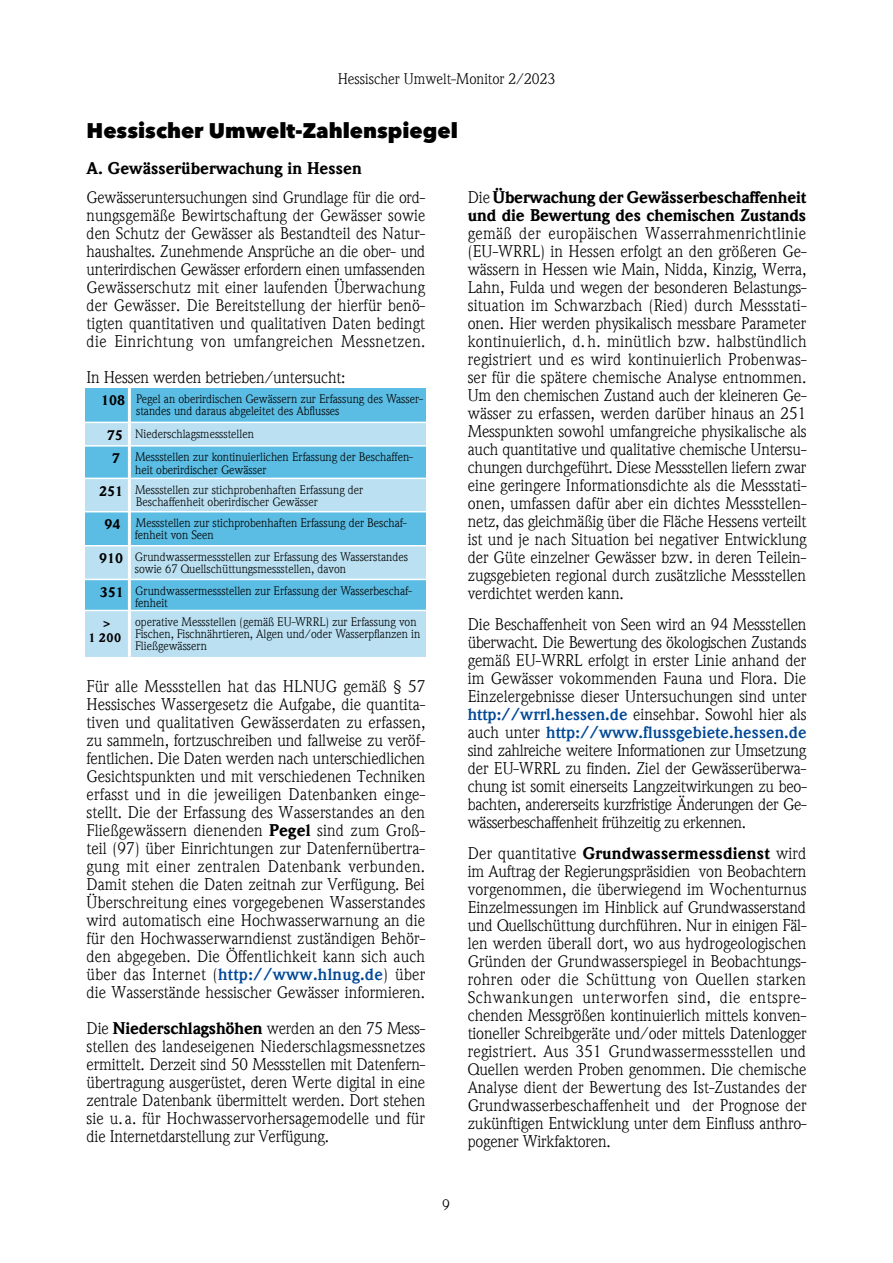
<style>
.page{position:relative;width:893px;height:1263px;background:#fff}
.page>*{position:absolute;margin:0;border:0;box-sizing:border-box;transform-origin:0 0}
.t1{font:800 21px "Avenir Next LT Pro";color:#000}
.t2{font:16.5px/18px "ITC Weidemann Com";letter-spacing:-.01em;color:#000;text-align:justify}
.t3{font:900 16.5px/18px "ITC Weidemann Com";letter-spacing:-.01em;color:#000}
.t4{font:15px "ITC Weidemann Com";color:#000}
.t5{font:12px/12px "ITC Weidemann Com";color:#000}
.t6{font:900 12px/15px "ITC Weidemann Com";color:#000;text-align:center}
.s1{font-weight:900;font-size:13.5px}
.s2{font-weight:900}
.s3{font-weight:700;color:#004896}
.s4{font-weight:400}
</style>
<div class="page">
<div style="left:85px;top:388px;width:44px;height:34px;background:#5bbde4"></div>
<div style="left:129px;top:388px;width:297px;height:34px;background:#5bbde4"></div>
<div style="left:85px;top:422px;width:44px;height:24px;background:#bae0f2"></div>
<div style="left:129px;top:422px;width:297px;height:24px;background:#bae0f2"></div>
<div style="left:85px;top:446px;width:44px;height:32px;background:#5bbde4"></div>
<div style="left:129px;top:446px;width:297px;height:32px;background:#5bbde4"></div>
<div style="left:85px;top:478px;width:44px;height:34px;background:#bae0f2"></div>
<div style="left:129px;top:478px;width:297px;height:34px;background:#bae0f2"></div>
<div style="left:85px;top:512px;width:44px;height:34px;background:#5bbde4"></div>
<div style="left:129px;top:512px;width:297px;height:34px;background:#5bbde4"></div>
<div style="left:85px;top:546px;width:44px;height:33px;background:#bae0f2"></div>
<div style="left:129px;top:546px;width:297px;height:33px;background:#bae0f2"></div>
<div style="left:85px;top:579px;width:44px;height:31px;background:#5bbde4"></div>
<div style="left:129px;top:579px;width:297px;height:31px;background:#5bbde4"></div>
<div style="left:85px;top:610px;width:44px;height:47px;background:#bae0f2"></div>
<div style="left:129px;top:610px;width:297px;height:47px;background:#bae0f2"></div>
<hr style="left:128px;top:388px;width:3px;height:269px;background:#fff">
<hr style="left:85px;top:422px;width:341px;height:1px;background:#fff">
<hr style="left:85px;top:445px;width:341px;height:2px;background:#fff">
<hr style="left:85px;top:478px;width:341px;height:1px;background:#fff">
<hr style="left:85px;top:511px;width:341px;height:1px;background:#fff">
<hr style="left:85px;top:545px;width:341px;height:1px;background:#fff">
<hr style="left:85px;top:579px;width:341px;height:1px;background:#fff">
<hr style="left:85px;top:610px;width:341px;height:1px;background:#fff">
<p class="t4" style="left:338px;top:70px;width:219px">Hessischer Umwelt-Monitor 2/2023</p>
<p class="t1" style="left:87px;top:117px;width:373px">Hessischer Umwelt-Zahlenspiegel</p>
<p class="t3" style="left:87px;top:160px;width:277px">A. Gewässerüberwachung in Hessen</p>
<p class="t2" style="left:87px;top:189px;width:340px">Gewässeruntersuchungen sind Grundlage für die ord&shy;nungsgemäße Bewirtschaftung der Gewässer sowie den Schutz der Gewässer als Bestandteil des Natur&shy;haushaltes. Zunehmende Ansprüche an die ober- und unterirdischen Gewässer erfordern einen umfassenden Gewässerschutz mit einer laufenden Überwachung der Gewässer. Die Bereitstellung der hierfür benö&shy;tigten quantitativen und qualitativen Daten bedingt die Einrichtung von umfangreichen Messnetzen.</p>
<p class="t2" style="left:87px;top:369px;width:260px">In Hessen werden betrieben/untersucht:</p>
<p class="t5" style="left:136px;top:393px;width:288px;text-indent:-35px"><span class="s1">108</span> Pegel an oberirdischen Gewässern zur Erfassung des Wasser&shy;standes und daraus abgeleitet des Abflusses</p>
<p class="t5" style="left:112px;top:422px;width:303px;line-height:23.4px;text-indent:-5px"><span class="s1">75</span> Niederschlagsmessstellen<br><span class="s1">7</span> Messstellen zur kontinuierlichen Erfassung der Beschaffen-</p>
<p class="t5" style="left:99px;top:459px;width:266px;line-height:20.5px;text-indent:36px">heit oberirdischer Gewässer<br><span class="s1">251</span> Messstellen zur stichprobenhaften Erfassung der</p>
<p class="t5" style="left:104px;top:491px;width:304px;line-height:21.3px;text-indent:32px">Beschaffenheit oberirdischer Gewässer<br><span class="s1">94</span> Messstellen zur stichprobenhaften Erfassung der Beschaf-</p>
<p class="t5" style="left:99px;top:524px;width:310px;line-height:22px;text-indent:36px">fenheit von Seen<br><span class="s1">910</span> Grundwassermessstellen zur Erfassung des Wasserstandes</p>
<p class="t5" style="left:100px;top:559px;width:314px;line-height:21.6px;text-indent:35px">sowie 67 Quellschüttungsmessstellen, davon<br><span class="s1">351</span> Grundwassermessstellen zur Erfassung der Wasserbeschaf-</p>
<p class="t5" style="left:135px;top:597px;width:34px">fenheit</p>
<p class="t6" style="left:88px;top:616px;width:34px">&gt;<br>1 200</p>
<p class="t5" style="left:135px;top:616px;width:287px">operative Messstellen (gemäß EU-WRRL) zur Erfassung von<br>Fischen, Fischnährtieren, Algen und/oder Wasserpflanzen in<br>Fließgewässern</p>
<p class="t2" style="left:87px;top:677px;width:340px">Für alle Messstellen hat das HLNUG gemäß § 57<br>Hessisches Wassergesetz die Aufgabe, die quantita&shy;tiven und qualitativen Gewässerdaten zu erfassen, zu sammeln, fortzuschreiben und fallweise zu veröf&shy;fentlichen. Die Daten werden nach unterschiedlichen Gesichtspunkten und mit verschiedenen Techniken erfasst und in die jeweiligen Datenbanken einge&shy;stellt. Die der Erfassung des Wasserstandes an den Fließgewässern dienenden <span class="s2">Pegel</span> sind zum Groß&shy;teil (97) über Einrichtungen zur Datenfernübertra&shy;gung mit einer zentralen Datenbank verbunden.<br>Damit stehen die Daten zeitnah zur Verfügung. Bei Überschreitung eines vorgegebenen Wasserstandes wird automatisch eine Hochwasserwarnung an die für den Hochwasserwarndienst zuständigen Behör&shy;den abgegeben. Die Öffentlichkeit kann sich auch über das Internet (<span class="s3">http://www.hlnug.de</span>) über die Wasserstände hessischer Gewässer informieren.</p>
<p class="t2" style="left:87px;top:1019px;width:340px">Die <span class="s2">Niederschlagshöhen</span> werden an den 75 Mess&shy;stellen des landeseigenen Niederschlagsmessnetzes ermittelt. Derzeit sind 50 Messstellen mit Datenfern&shy;übertragung ausgerüstet, deren Werte digital in eine zentrale Datenbank übermittelt werden. Dort stehen sie u. a. für Hochwasservorhersagemodelle und für die Internetdarstellung zur Verfügung.</p>
<p class="t3" style="left:468px;top:189px;width:340px"><span class="s4">Die</span> Überwachung der Gewässerbeschaffenheit und die Bewertung des chemischen Zustands</p>
<p class="t2" style="left:468px;top:225px;width:340px">gemäß der europäischen Wasserrahmenrichtlinie (EU-WRRL) in Hessen erfolgt an den größeren Ge&shy;wässern in Hessen wie Main, Nidda, Kinzig, Werra, Lahn, Fulda und wegen der besonderen Belastungs&shy;situation im Schwarzbach (Ried) durch Messstati&shy;onen. Hier werden physikalisch messbare Parameter kontinuierlich, d. h. minütlich bzw. halbstündlich registriert und es wird kontinuierlich Probenwas&shy;ser für die spätere chemische Analyse entnommen.<br>Um den chemischen Zustand auch der kleineren Ge&shy;wässer zu erfassen, werden darüber hinaus an 251<br>Messpunkten sowohl umfangreiche physikalische als auch quantitative und qualitative chemische Untersu&shy;chungen durchgeführt. Diese Messstellen liefern zwar eine geringere Informationsdichte als die Messstati&shy;onen, umfassen dafür aber ein dichtes Messstellen&shy;netz, das gleichmäßig über die Fläche Hessens verteilt ist und je nach Situation bei negativer Entwicklung der Güte einzelner Gewässer bzw. in deren Teilein&shy;zugsgebieten regional durch zusätzliche Messstellen verdichtet werden kann.</p>
<p class="t2" style="left:468px;top:616px;width:340px">Die Beschaffenheit von Seen wird an 94 Messstellen überwacht. Die Bewertung des ökologischen Zustands gemäß EU-WRRL erfolgt in erster Linie anhand der im Gewässer vokommenden Fauna und Flora. Die Einzelergebnisse dieser Untersuchungen sind unter <span class="s3">http://wrrl.hessen.de</span> einsehbar. Sowohl hier als auch unter <span class="s3">http://www.flussgebiete.hessen.de </span>sind zahlreiche weitere Informationen zur Umsetzung der EU-WRRL zu finden. Ziel der Gewässerüberwa&shy;chung ist somit einerseits Langzeitwirkungen zu beo&shy;bachten, andererseits kurzfristige Änderungen der Ge&shy;wässerbeschaffenheit frühzeitig zu erkennen.</p>
<p class="t2" style="left:468px;top:845px;width:340px">Der quantitative <span class="s2">Grundwassermessdienst</span> wird im Auftrag der Regierungspräsidien von Beobachtern vorgenommen, die überwiegend im Wochenturnus Einzelmessungen im Hinblick auf Grundwasserstand und Quellschüttung durchführen. Nur in einigen Fäl&shy;len werden überall dort, wo aus hydrogeologischen Gründen der Grundwasserspiegel in Beobachtungs&shy;rohren oder die Schüttung von Quellen starken Schwankungen unterworfen sind, die entspre&shy;chenden Messgrößen kontinuierlich mittels konven&shy;tioneller Schreibgeräte und/oder mittels Datenlogger registriert. Aus 351 Grundwassermessstellen und Quellen werden Proben genommen. Die chemische Analyse dient der Bewertung des Ist-Zustandes der Grundwasserbeschaffenheit und der Prognose der zukünftigen Entwicklung unter dem Einfluss anthro&shy;pogener Wirkfaktoren.</p>
<p class="t4" style="left:442px;top:1196px;width:9px">9</p>
</div>
